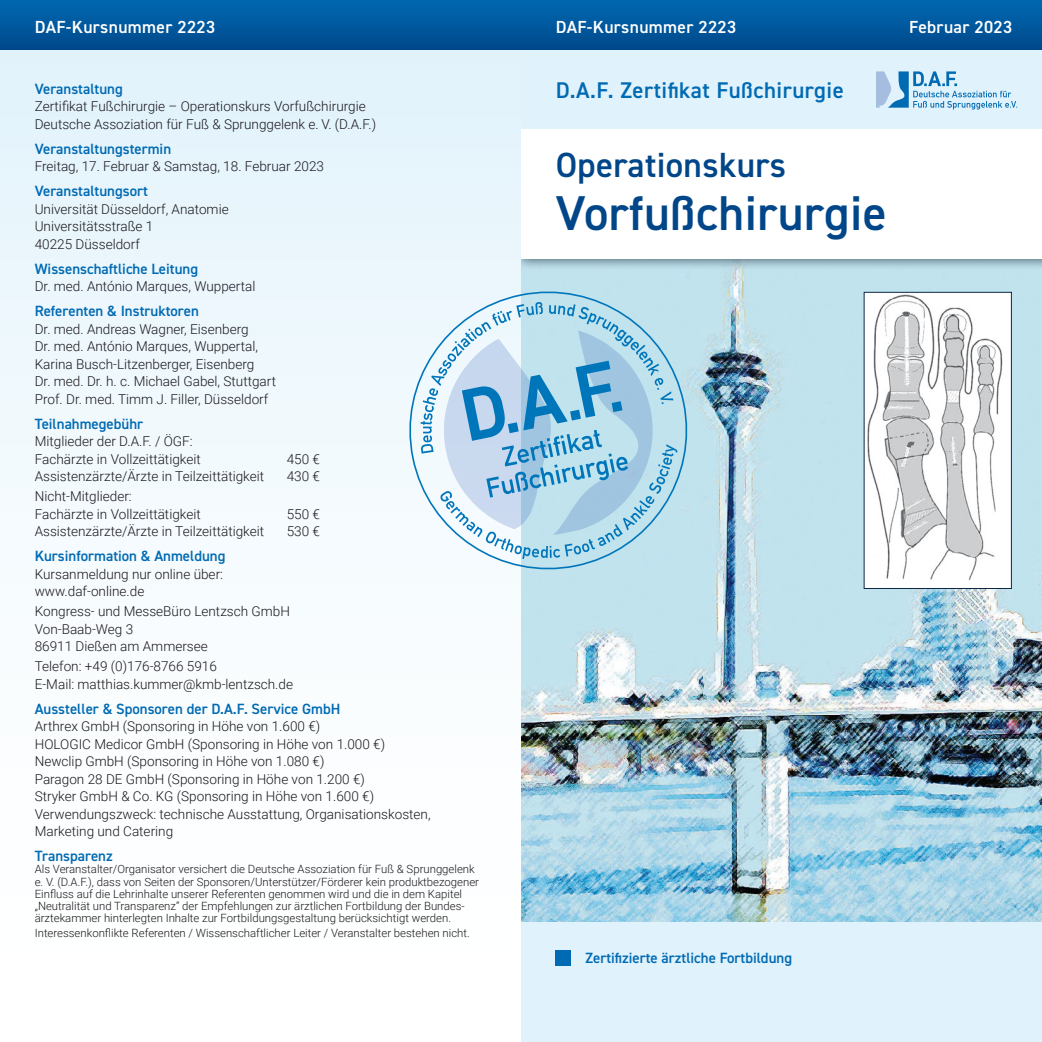
<style>
.page{position:relative;width:1042px;height:1042px;background:#fff}
.page>*{position:absolute;margin:0;border:0;box-sizing:border-box;transform-origin:0 0}
.t1{font:600 49px "DIN2014";letter-spacing:.01em;color:#004689}
.t2{font:600 35px "DIN2014";letter-spacing:.01em;color:#004689}
.t3{font:600 22.75px "DIN2014";letter-spacing:.02em;color:#006ab3}
.t4{font:600 17.5px "DIN2014";letter-spacing:.02em;color:#fff}
.t5{font:600 14.88px "DIN2014";color:#006ab3}
.t6{font:300 13.65px/17.5px "Roboto";color:#1a171c}
.t7{font:300 11.38px/12.2px "Roboto";color:#1a171c}
</style>
<div class="page">
<img style="left:521px;top:270px;width:521px;height:652px">
<div style="left:521px;top:922px;width:521px;height:120px;background:#e0f2fb"></div>
<div style="left:556px;top:950px;width:15px;height:15px;background:#006ab3"></div>
<div style="left:512px;top:120px;width:530px;height:150px;background:#00101f;opacity:.6"></div>
<div style="left:521px;top:129px;width:521px;height:129px;background:#fff"></div>
<div style="left:521px;top:50px;width:521px;height:79px;background:#e0f2fb"></div>
<svg style="left:876px;top:71px;width:141px;height:39px"></svg>
<div style="left:521px;top:0;width:521px;height:50px;background:linear-gradient(to bottom,#0069b0,#00498c)"></div>
<div style="left:0;top:50px;width:521px;height:992px;background:linear-gradient(to bottom,#e4f4fb,#fff)"></div>
<div style="left:0;top:0;width:521px;height:50px;background:linear-gradient(to bottom,#0069b0,#00498c)"></div>
<svg style="left:397px;top:279px;width:303px;height:303px;fill:#c1e3ee"></svg>
<svg style="left:421px;top:302px;width:256px;height:257px;background:#b0d4e9"></svg>
<div style="left:864px;top:292px;width:147px;height:296px;background:#fff"></div>
<img style="left:867px;top:294px;width:136px;height:287px">
<div style="left:863px;top:292px;width:149px;height:297px;border:1px solid #0b2744"></div>
<p class="t4" style="left:35px;top:15px;width:182px">DAF-Kursnummer 2223</p>
<p class="t5" style="left:35px;top:79px;width:90px">Veranstaltung</p>
<p class="t6" style="left:35px;top:97px;width:343px">Zertifikat Fußchirurgie – Operationskurs Vorfußchirurgie<br>Deutsche Assoziation für Fuß &amp; Sprunggelenk e. V. (D.A.F.)</p>
<p class="t5" style="left:35px;top:139px;width:138px">Veranstaltungstermin</p>
<p class="t6" style="left:35px;top:157px;width:291px">Freitag, 17. Februar &amp; Samstag, 18. Februar 2023</p>
<p class="t5" style="left:35px;top:181px;width:115px">Veranstaltungsort</p>
<p class="t6" style="left:35px;top:200px;width:195px">Universität Düsseldorf, Anatomie<br>Universitätsstraße 1<br>40225 Düsseldorf</p>
<p class="t5" style="left:35px;top:259px;width:165px">Wissenschaftliche Leitung</p>
<p class="t6" style="left:35px;top:277px;width:222px">Dr. med. António Marques, Wuppertal</p>
<p class="t5" style="left:35px;top:301px;width:166px">Referenten &amp; Instruktoren</p>
<p class="t6" style="left:35px;top:320px;width:243px">Dr. med. Andreas Wagner, Eisenberg<br>Dr. med. António Marques, Wuppertal, Karina Busch-Litzenberger, Eisenberg<br>Dr. med. Dr. h. c. Michael Gabel, Stuttgart Prof. Dr. med. Timm J. Filler, Düsseldorf</p>
<p class="t5" style="left:35px;top:414px;width:110px">Teilnahmegebühr</p>
<p class="t6" style="left:35px;top:432px;width:168px">Mitglieder der D.A.F. / ÖGF:<br>Fachärzte in Vollzeittätigkeit</p>
<p class="t6" style="left:287px;top:450px;width:35px">450 €</p>
<p class="t6" style="left:35px;top:467px;width:231px">Assistenzärzte/Ärzte in Teilzeittätigkeit</p>
<p class="t6" style="left:287px;top:467px;width:35px">430 €</p>
<p class="t6" style="left:35px;top:487px;width:168px">Nicht-Mitglieder:<br>Fachärzte in Vollzeittätigkeit</p>
<p class="t6" style="left:287px;top:504px;width:35px">550 €</p>
<p class="t6" style="left:35px;top:522px;width:231px">Assistenzärzte/Ärzte in Teilzeittätigkeit</p>
<p class="t6" style="left:287px;top:522px;width:35px">530 €</p>
<p class="t5" style="left:35px;top:546px;width:192px">Kursinformation &amp; Anmeldung</p>
<p class="t6" style="left:35px;top:564px;width:190px">Kursanmeldung nur online über: www.daf-online.de</p>
<p class="t6" style="left:35px;top:602px;width:257px">Kongress- und MesseBüro Lentzsch GmbH<br>Von-Baab-Weg 3<br>86911 Dießen am Ammersee</p>
<p class="t6" style="left:35px;top:657px;width:260px">Telefon: +49 (0)176-8766 5916<br>E-Mail: matthias.kummer@kmb-lentzsch.de</p>
<p class="t5" style="left:35px;top:698px;width:307px">Aussteller &amp; Sponsoren der D.A.F. Service GmbH</p>
<p class="t6" style="left:35px;top:717px;width:397px">Arthrex GmbH (Sponsoring in Höhe von 1.600 €)<br>HOLOGIC Medicor GmbH (Sponsoring in Höhe von 1.000 €)<br>Newclip GmbH (Sponsoring in Höhe von 1.080 €)<br>Paragon 28 DE GmbH (Sponsoring in Höhe von 1.200 €)<br>Stryker GmbH &amp; Co. KG (Sponsoring in Höhe von 1.600 €)<br>Verwendungszweck: technische Ausstattung, Organisationskosten, Marketing und Catering</p>
<p class="t5" style="left:35px;top:846px;width:80px">Transparenz</p>
<p class="t7" style="left:35px;top:863px;width:446px">Als Veranstalter/Organisator versichert die Deutsche Assoziation für Fuß &amp; Sprunggelenk e. V. (D.A.F.), dass von Seiten der Sponsoren/Unterstützer/Förderer kein produktbezogener Einfluss auf die Lehrinhalte unserer Referenten genommen wird und die in dem Kapitel „Neutralität und Transparenz“ der Empfehlungen zur ärztlichen Fortbildung der Bundes&shy;ärztekammer hinterlegten Inhalte zur Fortbildungsgestaltung berücksichtigt werden.</p>
<p class="t7" style="left:35px;top:926px;width:437px">Interessenkonflikte Referenten / Wissenschaftlicher Leiter / Veranstalter bestehen nicht.</p>
<p class="t4" style="left:556px;top:15px;width:182px">DAF-Kursnummer 2223</p>
<p class="t4" style="left:909px;top:15px;width:104px">Februar 2023</p>
<h3 class="t3" style="left:556px;top:75px;width:290px">D.A.F. Zertifikat Fußchirurgie</h3>
<h2 class="t2" style="left:556px;top:141px;width:232px">Operationskurs</h2>
<h1 class="t1" style="left:556px;top:181px;width:332px">Vorfußchirurgie</h1>
<p class="t5" style="left:585px;top:948px;width:208px">Zertifizierte ärztliche Fortbildung</p>
</div>
